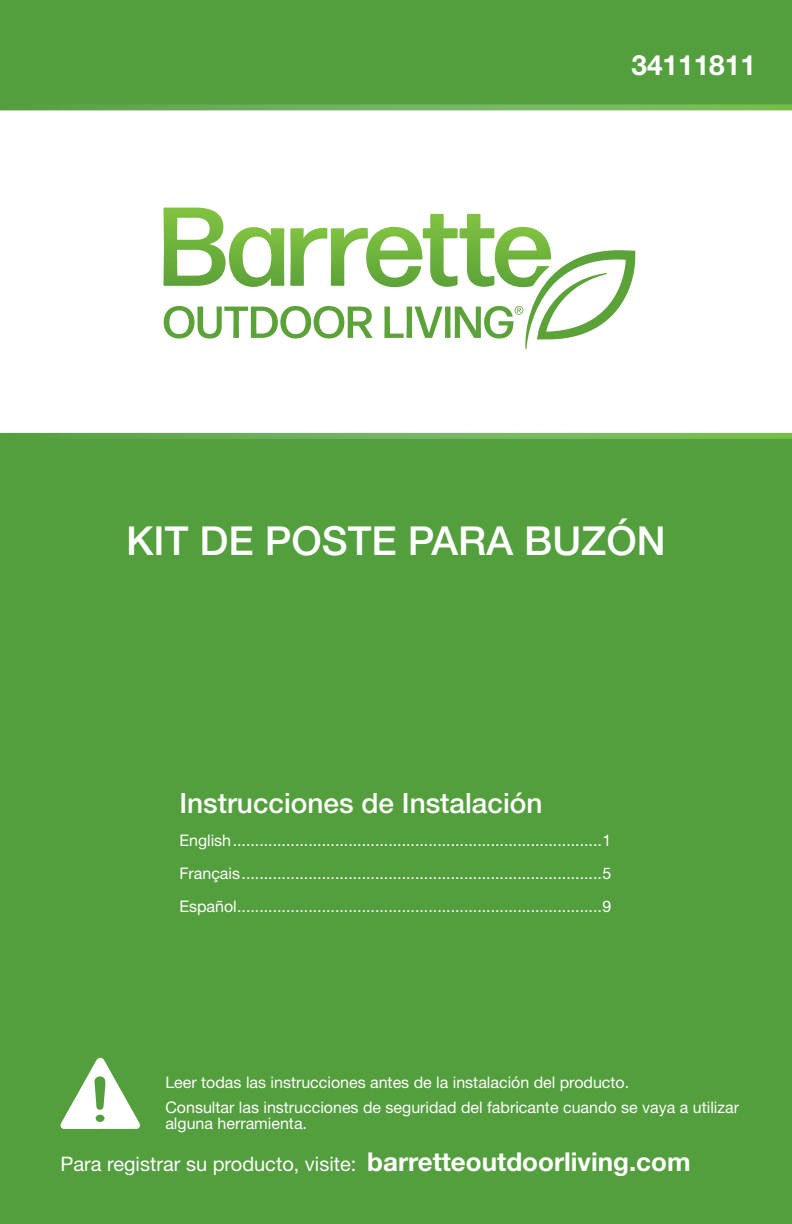
<style>
.page{position:relative;width:792px;height:1224px;background:#fff}
.page>*{position:absolute;margin:0;border:0;box-sizing:border-box;transform-origin:0 0}
.t1{font:500 40px "Helvetica Neue LT Std";color:#fff}
.t2{font:500 28px "Helvetica Neue LT Std";color:#fff}
.t3{font:700 28px "Helvetica Neue LT Std";color:#fff}
.t4{font:20px "Helvetica Neue LT Std";color:#fff}
.t5{font:16px/33px "Helvetica Neue LT Std";color:#fff}
.s1{font-weight:700;font-size:26px}
</style>
<div class="page">
<div style="left:0;top:0;width:792px;height:104px;background:#539e3d"></div>
<div style="left:0;top:439px;width:792px;height:785px;background:#539e3d"></div>
<svg style="left:0;top:433px;width:792px;height:6px;background:#6eb058"></svg>
<svg style="left:0;top:104px;width:792px;height:6px;background:#6daf56"></svg>
<svg style="left:60px;top:1058px;width:80px;height:71px"></svg>
<svg style="left:163px;top:208px;width:472px;height:141px"></svg>
<h2 class="t3" style="left:631px;top:48px;width:126px">34111811</h2>
<h1 class="t1" style="left:126px;top:517px;width:541px">KIT DE POSTE PARA BUZÓN</h1>
<h2 class="t2" style="left:179px;top:787px;width:365px">Instrucciones de Instalación</h2>
<p class="t5" style="left:179px;top:824px;width:433px;text-align:justify">English...................................................................................1<br>Français.................................................................................5<br>Español..................................................................................9</p>
<p class="t5" style="left:165px;top:1070px;width:575px;line-height:25px">Leer todas las instrucciones antes de la instalación del producto.<br>Consultar las instrucciones de seguridad del fabricante cuando se vaya a utilizar</p>
<p class="t5" style="left:165px;top:1107px;width:143px">alguna herramienta.</p>
<p class="t4" style="left:60px;top:1152px;width:632px">Para registrar su producto, visite: <span class="s1">barretteoutdoorliving.com</span></p>
</div>
